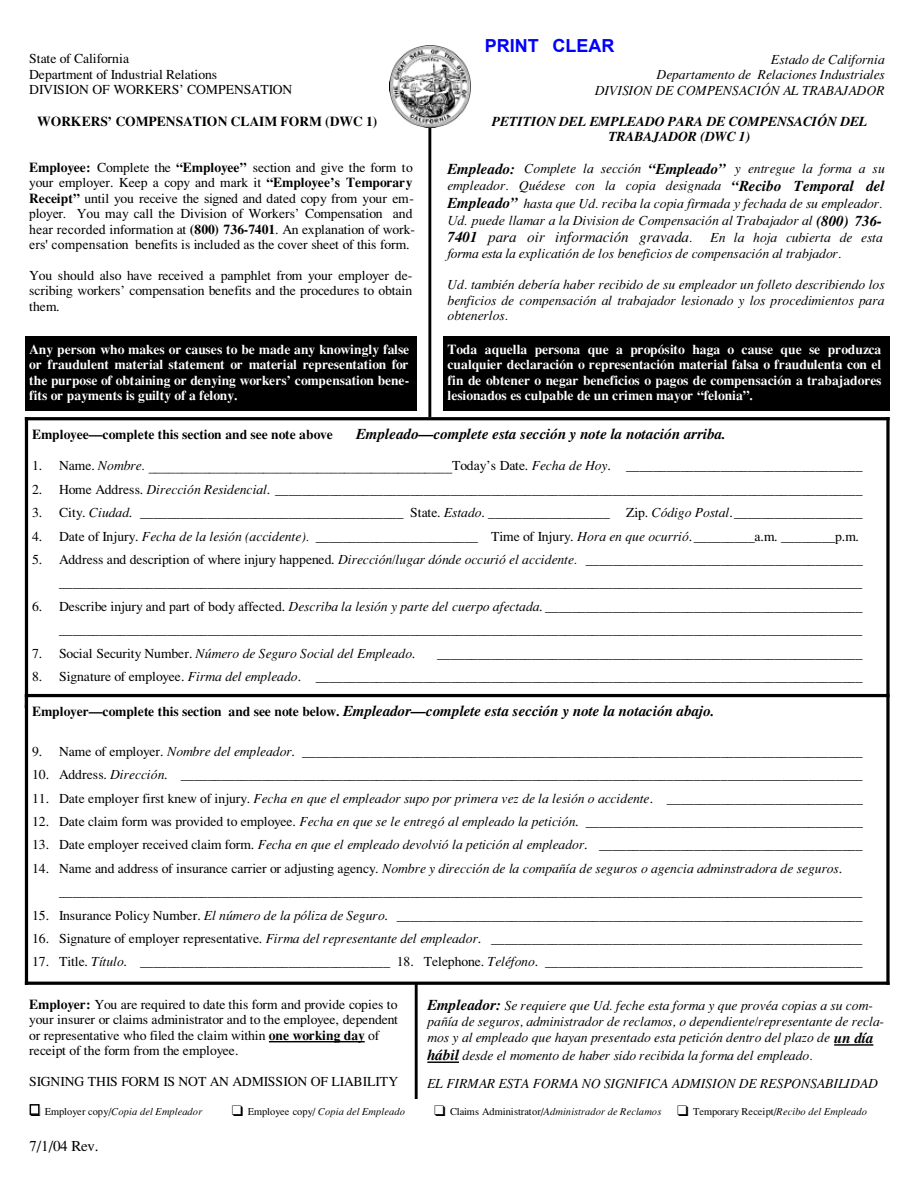
<style>
.page{position:relative;width:918px;height:1188px;background:#fff}
.page>*{position:absolute;margin:0;border:0;box-sizing:border-box;transform-origin:0 0}
.t1{font:700 18px "Arial";color:#00f}
.t2{font:italic 700 15.15px "Times";color:#000}
.t3{font:italic 15.15px "Times";color:#000}
.t4{font:15.15px "Times";color:#000}
.t5{font:13.65px/15.5px "Times";color:#000}
.t6{font:italic 13.65px/15.5px "Times";color:#000}
.t7{font:700 13.65px/15.5px "Times";letter-spacing:-.005em;color:#fff;text-align:justify}
.t8{font:700 13.65px "Times";letter-spacing:-.01em;color:#000}
.t9{font:italic 700 13.65px/15.5px "Times";letter-spacing:-.005em;color:#000;text-align:center}
.t10{font:italic 10.5px "Times";letter-spacing:.01em;color:#000}
.s1{font-weight:700}
.s2{font-family:"Times New Roman"}
.s3{font-weight:700;font-size:15.15px}
.s4{font-size:13.65px}
.s5{font-style:normal}
.s6{font-style:italic}
.s7{font-style:normal;font-size:13.65px}
</style>
<div class="page">
<div style="left:25px;top:336px;width:388px;height:74px;background:#000"></div>
<hr style="left:414px;top:336px;width:3px;height:75px;background:#000">
<hr style="left:428px;top:127px;width:3px;height:324px;background:#000">
<div style="left:443px;top:336px;width:443px;height:74px;background:#000"></div>
<hr style="left:886px;top:336px;width:4px;height:75px;background:#000">
<img style="left:389px;top:46px;width:82px;height:81px">
<hr style="left:25px;top:417px;width:3px;height:291px;background:#000">
<svg style="left:886px;top:420px;width:4px;height:274px"></svg>
<hr style="left:25px;top:417px;width:865px;height:3px;background:#000">
<hr style="left:25px;top:694px;width:3px;height:291px;background:#000">
<svg style="left:886px;top:697px;width:4px;height:285px"></svg>
<hr style="left:25px;top:694px;width:865px;height:3px;background:#000">
<hr style="left:25px;top:982px;width:865px;height:3px;background:#000">
<hr style="left:269px;top:1041px;width:96px;height:1px;background:#000">
<hr style="left:834px;top:1044px;width:39px;height:2px;background:#000">
<hr style="left:427px;top:1062px;width:32px;height:1px;background:#000">
<hr style="left:415px;top:984px;width:3px;height:115px;background:#000">
<div style="left:30px;top:1104px;width:10px;height:11px;border:2px solid #000"></div>
<p class="t5" style="left:29px;top:51px;width:265px">State of California<br>Department of Industrial Relations<br>DIVISION OF WORKERS’ COMPENSATION</p>
<p class="t8" style="left:37px;top:112px;width:342px">WORKERS’ COMPENSATION CLAIM FORM (DWC 1)</p>
<p class="t5" style="left:29px;top:160px;width:387px"><span class="s1">Employee:</span> Complete the <span class="s1">“Employee”</span> section and give the form to your employer. Keep a copy and mark it <span class="s1">“Employee’s Temporary Receipt”</span> until you receive the <span class="s2">signed and</span> dated copy from your em&shy;<span class="s2">ployer. You</span> may call the Division of Workers’ Compensation and <span class="s2">hear recorded</span> information at <span class="s1">(800) 736-7401</span>. An explanation of work&shy;<span class="s2">ers' compensa</span>tion benefits is included as the cover sheet of this form.</p>
<p class="t5" style="left:29px;top:268px;width:385px;text-align:justify">You should also have received a pamphlet from your employer de&shy;scribing workers’ compensation benefits and the procedures to obtain them.</p>
<p class="t7" style="left:29px;top:341px;width:382px">Any person who makes or causes to be made any knowingly false or fraudulent material statement or material representation for the purpose of obtaining or denying workers’ compensation bene&shy;fits or payments is guilty of a felony.</p>
<p class="t1" style="left:485px;top:34px;width:131px">PRINT CLEAR</p>
<p class="t6" style="left:595px;top:51px;width:291px;text-align:right">Estado de California<br>Departamento de Relaciones Industriales<br>DIVISION DE COMPENSACIÓN AL TRABAJADOR</p>
<p class="t9" style="left:492px;top:113px;width:377px">PETITION DEL EMPLEADO PARA DE COMPENSACIÓN DEL<br>TRABAJADOR (DWC 1)</p>
<p class="t6" style="left:448px;top:160px;width:439px;line-height:17.2px"><span class="s3">Empleado:</span> Complete la sección <span class="s3">“Empleado”</span> y entregue la forma a su empleador. Quédese con la copia designada <span class="s3">“Recibo Temporal del Empleado”</span> hasta que Ud. reciba la copia <span class="s2">firmada y</span> fechada de su empleador.<br><span class="s2">Ud. puede</span> llamar a la Division de Compensación al Trabajador al <span class="s3">(800) 736-</span></p>
<p class="t3" style="left:448px;top:228px;width:247px"><span class="s1">7401</span> <span class="s2">para</span> oir información gravada<span class="s4">.</span></p>
<p class="t6" style="left:448px;top:229px;width:437px;line-height:16.2px;text-indent:263px">En la hoja cubierta de esta <span class="s2">forma esta la</span> explicatión de los beneficios de compensación al trabjador.</p>
<p class="t6" style="left:448px;top:277px;width:439px;text-align:justify">Ud. también debería haber recibido de su empleador un folleto describiendo los benficios de compensación al trabajador lesionado y los procedimientos para obtenerlos.</p>
<p class="t7" style="left:448px;top:341px;width:436px">Toda aquella persona que a propósito haga o cause que se produzca cualquier declaración o representación material falsa o fraudulenta con el fin de obtener o negar beneficios o pagos de compensación a trabajadores lesionados es culpable de un crimen mayor “felonia”.</p>
<p class="t8" style="left:32px;top:426px;width:302px">Employee—complete this section and see note above</p>
<p class="t2" style="left:356px;top:425px;width:371px">Empleado—complete esta sección y note la notación arriba.</p>
<p class="t6" style="left:32px;top:458px;width:832px"><span class="s5">1. Name.</span> Nombre. _____________________________________________<span class="s5">Today’s Date.</span> Fecha de Hoy<span class="s5">. ___________________________________</span></p>
<p class="t5" style="left:32px;top:481px;width:832px">2. Home Address. <span class="s6">Dirección Residencial</span>. _______________________________________________________________________________________</p>
<p class="t5" style="left:32px;top:505px;width:832px">3. City. <span class="s6">Ciudad</span>. _______________________________________ State. <span class="s6">Estado</span>. __________________ Zip. <span class="s6">Código Postal</span>.___________________</p>
<p class="t5" style="left:32px;top:528px;width:828px">4. Date of Injury. <span class="s6">Fecha de la lesión (accidente).</span> ________________________ Time of Injury. <span class="s6">Hora en que ocurrió</span>._________a.m. ________p.m.</p>
<p class="t5" style="left:32px;top:548px;width:832px;line-height:23.1px;text-align:right">5. Address and description of where injury happened. <span class="s6">Dirección/lugar dónde occurió el accidente.</span> _________________________________________ _______________________________________________________________________________________________________________________</p>
<p class="t5" style="left:32px;top:595px;width:832px;line-height:23.1px;text-align:right">6. Describe injury and part of body affected. <span class="s6">Describa la lesión y parte del cuerpo afectada</span>. _______________________________________________ _______________________________________________________________________________________________________________________</p>
<p class="t6" style="left:32px;top:645px;width:385px"><span class="s5">7. Social Security Number.</span> Número de Seguro Social del Empleado<span class="s5">.</span></p>
<p class="t5" style="left:437px;top:645px;width:427px">_______________________________________________________________</p>
<p class="t5" style="left:32px;top:669px;width:832px">8. Signature of employee. <span class="s6">Firma del empleado</span>. _________________________________________________________________________________</p>
<p class="t2" style="left:32px;top:702px;width:684px"><span class="s7">Employer—complete this section and see note below.</span> Empleador—complete esta sección y note la notación abajo.</p>
<p class="t5" style="left:32px;top:744px;width:832px">9. Name of employer. <span class="s6">Nombre del empleador</span>. ___________________________________________________________________________________</p>
<p class="t5" style="left:32px;top:767px;width:832px">10. Address. <span class="s6">Dirección</span>. _____________________________________________________________________________________________________</p>
<p class="t5" style="left:32px;top:790px;width:832px">11. Date employer first knew of injury. <span class="s6">Fecha en que el empleador supo por primera vez de la lesión o accidente</span>. _____________________________</p>
<p class="t5" style="left:32px;top:814px;width:832px">12. Date claim form was provided to employee. <span class="s6">Fecha en que se le entregó al empleado la petición</span>. _________________________________________</p>
<p class="t5" style="left:32px;top:837px;width:832px">13. Date employer received claim form. <span class="s6">Fecha en que el empleado devolvió la petición al empleador</span>. _______________________________________</p>
<p class="t5" style="left:59px;top:857px;width:805px;line-height:23.1px;text-indent:-27px">14. Name and address of insurance carrier or adjusting agency. <span class="s6">Nombre y dirección de la compañía de seguros o agencia adminstradora de seguros</span>. _______________________________________________________________________________________________________________________</p>
<p class="t5" style="left:32px;top:907px;width:832px">15. Insurance Policy Number. <span class="s6">El número de la póliza de Seguro</span>. _____________________________________________________________________</p>
<p class="t5" style="left:32px;top:931px;width:832px">16. Signature of employer representative. <span class="s6">Firma del representante del empleador</span>. _______________________________________________________</p>
<p class="t5" style="left:32px;top:954px;width:832px">17. Title. <span class="s6">Título</span>. _____________________________________ 18. Telephone. <span class="s6">Teléfono</span>. _______________________________________________</p>
<p class="t5" style="left:29px;top:996px;width:370px"><span class="s1">Employer:</span> You are required to date this form and provide copies to your insurer or claims administrator and to the employee, dependent or representative who filed the claim within <span class="s1">one working day</span> of receipt of the form from the employee.</p>
<p class="t5" style="left:29px;top:1073px;width:371px">SIGNING THIS FORM IS NOT AN ADMISSION OF LIABILITY</p>
<p class="t6" style="left:427px;top:997px;width:458px;line-height:16.6px"><span class="s3">Empleador:</span> Se requiere que Ud. feche esta forma y que provéa copias a su com&shy;pañía de seguros, administrador de reclamos, o dependiente/representante de recla&shy;mos y al empleado que hayan presentado esta petición dentro del plazo de <span class="s3">un día hábil</span> desde el momento de haber sido recibida la forma del empleado.</p>
<p class="t6" style="left:427px;top:1076px;width:452px">EL FIRMAR ESTA FORMA NO SIGNIFICA ADMISION DE RESPONSABILIDAD</p>
<p class="t10" style="left:29px;top:1106px;width:175px">❑ <span class="s5">Employer copy/</span>Copia del Empleador</p>
<p class="t10" style="left:232px;top:1106px;width:175px">❑ <span class="s5">Employee copy/</span> Copia del Empleado</p>
<p class="t10" style="left:434px;top:1106px;width:434px">❑ <span class="s5">Claims Administrator/</span>Administrador de Reclamos ❑ <span class="s5">Temporary Receipt/</span>Recibo del Empleado</p>
<p class="t4" style="left:29px;top:1137px;width:71px"><span class="s2">7</span>/1/0<span class="s2">4</span> Rev.</p>
</div>
